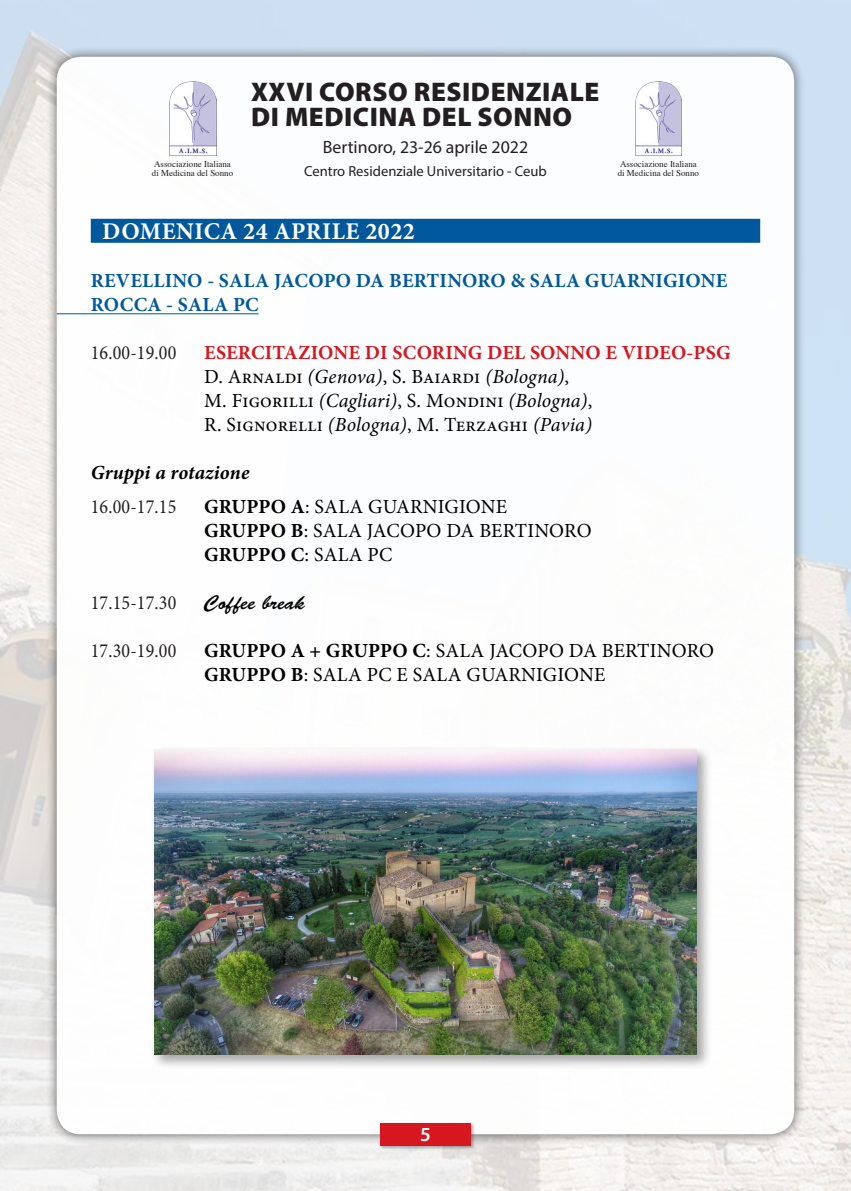
<style>
.page{position:relative;width:851px;height:1191px;background:#fff}
.page>*{position:absolute;margin:0;border:0;box-sizing:border-box;transform-origin:0 0}
.t1{font:900 27px/25.2px "Myriad Pro";letter-spacing:.02em;color:#231f20}
.t2{font:700 24px "Minion Pro";letter-spacing:.02em;color:#fff}
.t3{font:20px/24px "Minion Pro";letter-spacing:.01em;color:#000}
.t4{font:700 20px/24px "Minion Pro";letter-spacing:.01em;color:#01589c}
.t5{font:20px "Minion Pro";letter-spacing:.01em;color:#231f20;scale:.9 1}
.t6{font:italic 700 20px "Minion Pro";letter-spacing:.005em;color:#000}
.t7{font:20px "Brush Script Std";letter-spacing:.01em;color:#000}
.t8{font:600 20px "Myriad Pro";color:#fff}
.t9{font:17.8px "Myriad Pro";color:#231f20}
.t10{font:14.6px "Myriad Pro";color:#231f20}
.t11{font:9px/9px "Times";color:#231f20}
.s1{font-weight:700;color:#d7171f}
.s2{font-style:italic}
.s3{font-weight:700}
</style>
<div class="page">
<img style="left:0;top:0;width:850px;height:1191px">
<div style="left:45px;top:45px;width:760px;height:1100px;background:#231f20;opacity:.75"></div>
<div style="left:57px;top:57px;width:737px;height:1077px;background:#fff;border-radius:24px"></div>
<div style="left:379px;top:1121px;width:96px;height:29px;background:#231f20;opacity:.4"></div>
<div style="left:380px;top:1123px;width:90px;height:22px;background:#d7171f"></div>
<img style="left:169px;top:81px;width:47px;height:75px">
<img style="left:635px;top:81px;width:46px;height:75px">
<div style="left:91px;top:219px;width:669px;height:24px;background:#01589c"></div>
<hr style="left:57px;top:313px;width:201px;height:1px;background:#01589c">
<div style="left:151px;top:746px;width:561px;height:323px;background:#231f20;opacity:.4"></div>
<img style="left:154px;top:749px;width:542px;height:305px">
<h1 class="t1" style="left:251px;top:78px;width:350px">XXVI CORSO RESIDENZIALE<br>DI MEDICINA DEL SONNO</h1>
<p class="t9" style="left:323px;top:136px;width:207px">Bertinoro, 23-26 aprile 2022</p>
<p class="t10" style="left:304px;top:162px;width:244px">Centro Residenziale Universitario - Ceub</p>
<p class="t11" style="left:152px;top:158px;width:83px">Associazione Italiana di Medicina del Sonno</p>
<p class="t11" style="left:617px;top:158px;width:83px">Associazione Italiana di Medicina del Sonno</p>
<p class="t2" style="left:102px;top:214px;width:314px">DOMENICA 24 APRILE 2022</p>
<p class="t4" style="left:91px;top:268px;width:638px">REVELLINO - SALA JACOPO DA BERTINORO &amp; SALA GUARNIGIONE<br>ROCCA - SALA PC</p>
<p class="t5" style="left:91px;top:339px;width:97px">16.00-19.00</p>
<p class="t3" style="left:204px;top:340px;width:528px"><span class="s1">ESERCITAZIONE DI SCORING DEL SONNO E VIDEO-PSG </span>D. Arnaldi <span class="s2">(Genova)</span>, S. Baiardi <span class="s2">(Bologna)</span>,<br>M. Figorilli <span class="s2">(Cagliari)</span>, S. Mondini <span class="s2">(Bologna)</span>,<br>R. Signorelli <span class="s2">(Bologna)</span>, M. Terzaghi <span class="s2">(Pavia)</span></p>
<p class="t6" style="left:91px;top:458px;width:160px">Gruppi a rotazione</p>
<p class="t5" style="left:91px;top:493px;width:97px">16.00-17.15</p>
<p class="t3" style="left:204px;top:494px;width:389px"><span class="s3">GRUPPO A</span>: SALA GUARNIGIONE<br><span class="s3">GRUPPO B</span>: SALA JACOPO DA BERTINORO<br><span class="s3">GRUPPO C</span>: SALA PC</p>
<p class="t5" style="left:91px;top:589px;width:97px">17.15-17.30</p>
<p class="t7" style="left:204px;top:591px;width:102px">Coffee break</p>
<p class="t5" style="left:91px;top:637px;width:97px">17.30-19.00</p>
<p class="t3" style="left:204px;top:638px;width:511px"><span class="s3">GRUPPO A + GRUPPO C</span>: SALA JACOPO DA BERTINORO<br><span class="s3">GRUPPO B</span>: SALA PC E SALA GUARNIGIONE</p>
<p class="t8" style="left:420px;top:1121px;width:12px">5</p>
</div>
